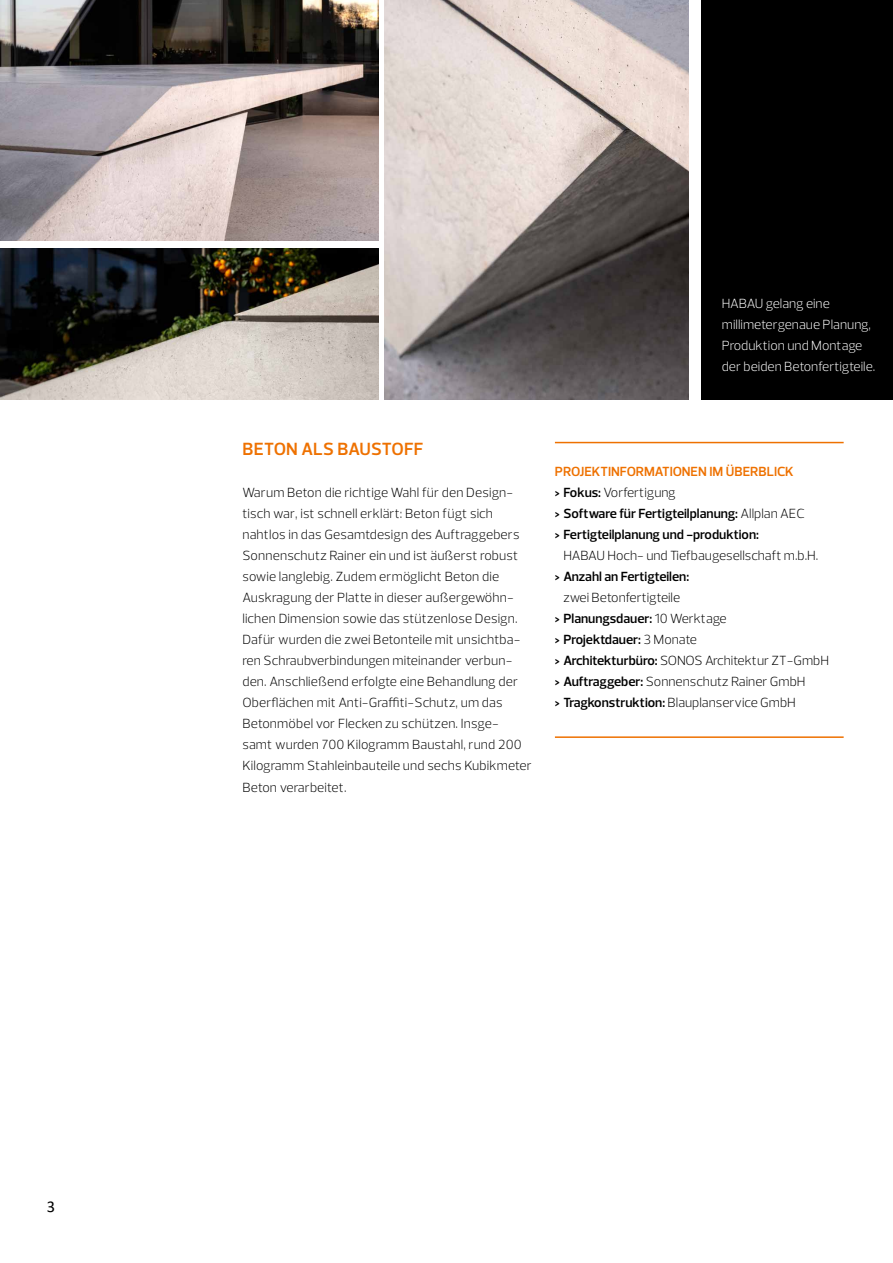
<style>
.page{position:relative;width:893px;height:1263px;background:#fff}
.page>*{position:absolute;margin:0;border:0;box-sizing:border-box;transform-origin:0 0}
.t1{font:600 18px "Prelo";color:#ee7100}
.t2{font:16.5px "Calibri";color:#000}
.t3{font:300 13.5px/21px "Prelo";letter-spacing:.01em;color:#000}
.t4{font:600 13.5px/21px "Prelo";color:#000}
.t5{font:300 13.5px/21px "Prelo";color:#fff}
.s1{color:#ee7100}
.s2{font-weight:300}
.s3{font-weight:600}
</style>
<div class="page">
<div style="left:702px;top:0;width:191px;height:400px;background:#000"></div>
<img style="left:0;top:0;width:378px;height:240px">
<img style="left:0;top:249px;width:378px;height:151px">
<img style="left:385px;top:0;width:304px;height:400px">
<hr style="left:555px;top:442px;width:289px;height:1px;background:#ee7100">
<hr style="left:555px;top:736px;width:289px;height:2px;background:#ee7100">
<p class="t2" style="left:47px;top:1195px;width:10px">3</p>
<p class="t5" style="left:722px;top:293px;width:155px">HABAU gelang eine millimetergenaue Planung,<br>Produktion und Montage der beiden Betonfertigteile.</p>
<h1 class="t1" style="left:242px;top:438px;width:183px">BETON ALS BAUSTOFF</h1>
<p class="t3" style="left:242px;top:482px;width:291px">Warum Beton die richtige Wahl für den Design&shy;tisch war, ist schnell erklärt: Beton fügt sich nahtlos in das Gesamtdesign des Auftraggebers Sonnenschutz Rainer ein und ist äußerst robust sowie langlebig. Zudem ermöglicht Beton die Auskragung der Platte in dieser außergewöhn&shy;lichen Dimension sowie das stützenlose Design.<br>Dafür wurden die zwei Betonteile mit unsichtba&shy;ren Schraubverbindungen miteinander verbun&shy;den. Anschließend erfolgte eine Behandlung der Oberflächen mit Anti-Graffiti-Schutz, um das Betonmöbel vor Flecken zu schützen. Insge&shy;samt wurden 700 Kilogramm Baustahl, rund 200<br>Kilogramm Stahleinbauteile und sechs Kubikmeter Beton verarbeitet.</p>
<p class="t4" style="left:555px;top:461px;width:251px"><span class="s1">PROJEKTINFORMATIONEN IM ÜBERBLICK<br></span>&gt; Fokus: <span class="s2">Vorfertigung<br></span>&gt; Software für Fertigteilplanung: <span class="s2">Allplan AEC </span>&gt; Fertigteilplanung und -produktion:</p>
<p class="t3" style="left:563px;top:545px;width:256px">HABAU Hoch- und Tiefbaugesellschaft m.b.H.</p>
<p class="t4" style="left:555px;top:566px;width:136px">&gt; Anzahl an Fertigteilen:</p>
<p class="t3" style="left:555px;top:587px;width:276px;text-indent:9px">zwei Betonfertigteile<br><span class="s3">&gt; Planungsdauer:</span> 10 Werktage<br><span class="s3">&gt; Projektdauer:</span> 3 Monate<br><span class="s3">&gt; Architekturbüro:</span> SONOS Architektur ZT-GmbH <span class="s3">&gt; Auftraggeber:</span> Sonnenschutz Rainer GmbH<br><span class="s3">&gt; Tragkonstruktion:</span> Blauplanservice GmbH</p>
</div>
